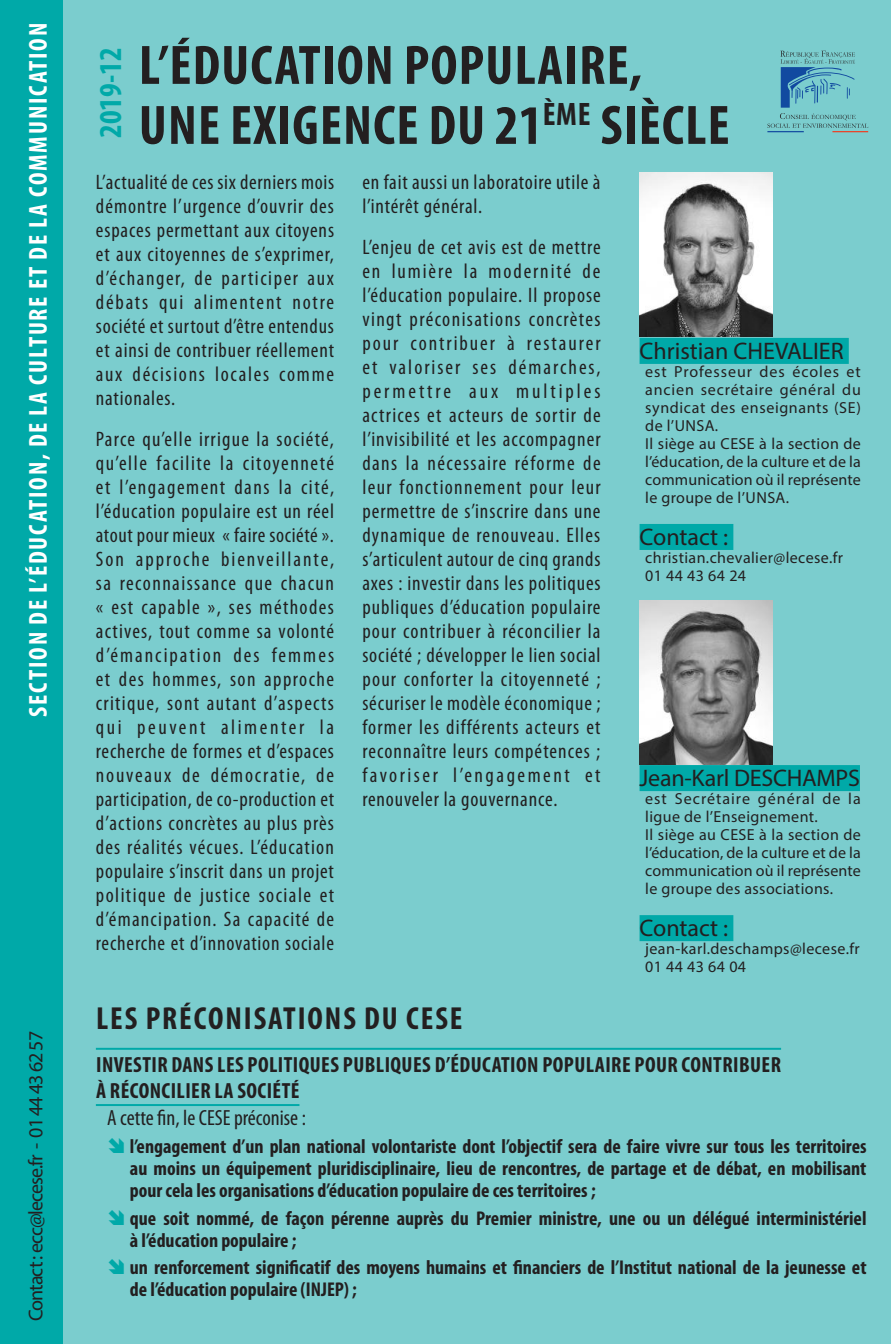
<style>
.page{position:relative;width:891px;height:1344px;background:#fff}
.page>*{position:absolute;margin:0;border:0;box-sizing:border-box;transform-origin:0 0}
.Titre_sur_4_et_5_lig{font:700 condensed 56px/60px "Myriad Pro";letter-spacing:.02em;color:#231f20}
.proposition_alinéa{font:700 condensed 32px "Myriad Pro";letter-spacing:.06em;color:#231f20}
.t1{font:700 condensed 32px "Myriad Pro";color:#00a9a8}
.denomination_section{font:700 condensed 26px "Myriad Pro";letter-spacing:.07em;color:#fff}
.rapporteur{font:24px "Myriad Pro";color:#231f20}
.proposition_gros_tit{font:700 condensed 22px/26px "Myriad Pro";letter-spacing:.02em;color:#231f20}
.proposition_alinéa-2{font:condensed 22px "Myriad Pro";color:#231f20}
.constat_alinéa_lettr{font:condensed 21px/24px "Myriad Pro";letter-spacing:.04em;color:#231f20;text-align:justify}
.t2{font:700 condensed 20px/22px "Myriad Pro";color:#231f20}
.contact_section_donn{font:20px "Myriad Pro";letter-spacing:-.05em;color:#231f20}
.contact_section_donn-2{font:16px/18px "Myriad Pro";letter-spacing:.025em;color:#231f20;text-align:justify}
.contact_section_donn-3{font:16px/18px "Myriad Pro";letter-spacing:.055em;color:#231f20}
</style>
<div class="page">
<div style="left:63px;top:0;width:827px;height:1344px;background:#7bcdce"></div>
<hr style="left:767px;top:131px;width:36px;height:1px;background:#114aa0">
<hr style="left:832px;top:131px;width:35px;height:1px;background:#ef3e22">
<svg style="left:767px;top:51px;width:100px;height:77px;background:#6bb6c1"></svg>
<div style="left:639px;top:338px;width:209px;height:26px;background:#00a9a8"></div>
<div style="left:639px;top:524px;width:94px;height:26px;background:#00a9a8"></div>
<img style="left:639px;top:173px;width:133px;height:164px">
<div style="left:639px;top:765px;width:220px;height:26px;background:#00a9a8"></div>
<div style="left:639px;top:915px;width:94px;height:26px;background:#00a9a8"></div>
<img style="left:639px;top:600px;width:133px;height:164px">
<div style="left:0;top:0;width:63px;height:1344px;background:#00a9a8"></div>
<hr style="left:96px;top:1048px;width:684px;height:1px;background:#00a9a8">
<hr style="left:96px;top:1104px;width:203px;height:2px;background:#00a9a8">
<svg style="left:109px;top:1137px;width:15px;height:16px"></svg>
<svg style="left:109px;top:1209px;width:15px;height:15px"></svg>
<svg style="left:109px;top:1259px;width:15px;height:15px"></svg>
<p class="denomination_section" style="left:22px;top:717px;width:695px;rotate:-90deg">SECTION DE L’ÉDUCATION, DE LA CULTURE ET DE LA COMMUNICATION</p>
<p class="contact_section_donn" style="left:23px;top:1321px;width:292px;rotate:-90deg">Contact : ecc@lecese.fr - 01 44 43 62 57</p>
<p class="Titre_sur_4_et_5_lig" style="left:139px;top:34px;width:592px">L’ÉDUCATION POPULAIRE,<br>UNE EXIGENCE DU 21<sup>ÈME</sup> SIÈCLE</p>
<p class="t1" style="left:90px;top:138px;width:92px;rotate:-90deg">2019-12</p>
<p class="constat_alinéa_lettr" style="left:96px;top:170px;width:240px">L’actualité de ces six derniers mois démontre l’urgence d’ouvrir des espaces permettant aux citoyens et aux citoyennes de s’exprimer, d’échanger, de participer aux débats qui alimentent notre société et surtout d’être entendus et ainsi de contribuer réellement aux décisions locales comme nationales.</p>
<p class="constat_alinéa_lettr" style="left:96px;top:427px;width:240px">Parce qu’elle irrigue la société, qu’elle facilite la citoyenneté et l’engagement dans la cité, l’éducation populaire est un réel atout pour mieux « faire société ».<br>Son approche bienveillante, sa reconnaissance que chacun « est capable », ses méthodes actives, tout comme sa volonté d’émancipation des femmes et des hommes, son approche critique, sont autant d’aspects qui peuvent alimenter la recherche de formes et d’espaces nouveaux de démocratie, de participation, de co-production et d’actions concrètes au plus près des réalités vécues. L’éducation populaire s’inscrit dans un projet politique de justice sociale et d’émancipation. Sa capacité de recherche et d’innovation sociale</p>
<p class="constat_alinéa_lettr" style="left:362px;top:170px;width:239px">en fait aussi un laboratoire utile à l’intérêt général.</p>
<p class="constat_alinéa_lettr" style="left:362px;top:235px;width:240px">L’enjeu de cet avis est de mettre en lumière la modernité de l’éducation populaire. Il propose vingt préconisations concrètes pour contribuer à restaurer et valoriser ses démarches, permettre aux multiples actrices et acteurs de sortir de l’invisibilité et les accompagner dans la nécessaire réforme de leur fonctionnement pour leur permettre de s’inscrire dans une dynamique de renouveau. Elles s’articulent autour de cinq grands axes : investir dans les politiques publiques d’éducation populaire pour contribuer à réconcilier la société ; développer le lien social pour conforter la citoyenneté ; sécuriser le modèle économique ; former les différents acteurs et reconnaître leurs compétences ; favoriser l’engagement et renouveler la gouvernance.</p>
<p class="rapporteur" style="left:639px;top:336px;width:205px">Christian CHEVALIER</p>
<p class="contact_section_donn-2" style="left:645px;top:362px;width:217px">est Professeur des écoles et ancien secrétaire général du syndicat des enseignants (SE) de l’UNSA.</p>
<p class="contact_section_donn-2" style="left:645px;top:434px;width:217px">Il siège au CESE à la section de l’éducation, de la culture et de la communication où il représente le groupe de l’UNSA.</p>
<p class="rapporteur" style="left:639px;top:522px;width:90px">Contact :</p>
<p class="contact_section_donn-2" style="left:645px;top:548px;width:199px">christian.chevalier@lecese.fr</p>
<p class="contact_section_donn-2" style="left:645px;top:566px;width:102px">01 44 43 64 24</p>
<p class="rapporteur" style="left:639px;top:763px;width:222px">Jean-Karl DESCHAMPS</p>
<p class="contact_section_donn-3" style="left:645px;top:789px;width:217px">est Secrétaire général de la ligue de l’Enseignement.</p>
<p class="contact_section_donn-2" style="left:645px;top:825px;width:217px">Il siège au CESE à la section de l’éducation, de la culture et de la communication où il représente le groupe des associations.</p>
<p class="rapporteur" style="left:639px;top:913px;width:90px">Contact :</p>
<p class="contact_section_donn-2" style="left:645px;top:939px;width:216px">jean-karl.deschamps@lecese.fr</p>
<p class="contact_section_donn-2" style="left:645px;top:957px;width:102px">01 44 43 64 04</p>
<p class="proposition_alinéa" style="left:96px;top:999px;width:367px">LES PRÉCONISATIONS DU CESE</p>
<p class="proposition_gros_tit" style="left:96px;top:1051px;width:686px">INVESTIR DANS LES POLITIQUES PUBLIQUES D’ÉDUCATION POPULAIRE POUR CONTRIBUER<br>À RÉCONCILIER LA SOCIÉTÉ</p>
<p class="proposition_alinéa-2" style="left:107px;top:1104px;width:200px">A cette fin, le CESE préconise :</p>
<p class="t2" style="left:130px;top:1135px;width:737px;text-align:justify">l’engagement d’un plan national volontariste dont l’objectif sera de faire vivre sur tous les territoires au moins un équipement pluridisciplinaire, lieu de rencontres, de partage et de débat, en mobilisant pour cela les organisations d’éducation populaire de ces territoires ;</p>
<p class="t2" style="left:130px;top:1206px;width:737px">que soit nommé, de façon pérenne auprès du Premier ministre, une ou un délégué interministériel à l’éducation populaire ;</p>
<p class="t2" style="left:130px;top:1256px;width:737px">un renforcement significatif des moyens humains et financiers de l’Institut national de la jeunesse et de l’éducation populaire (INJEP) ;</p>
</div>
